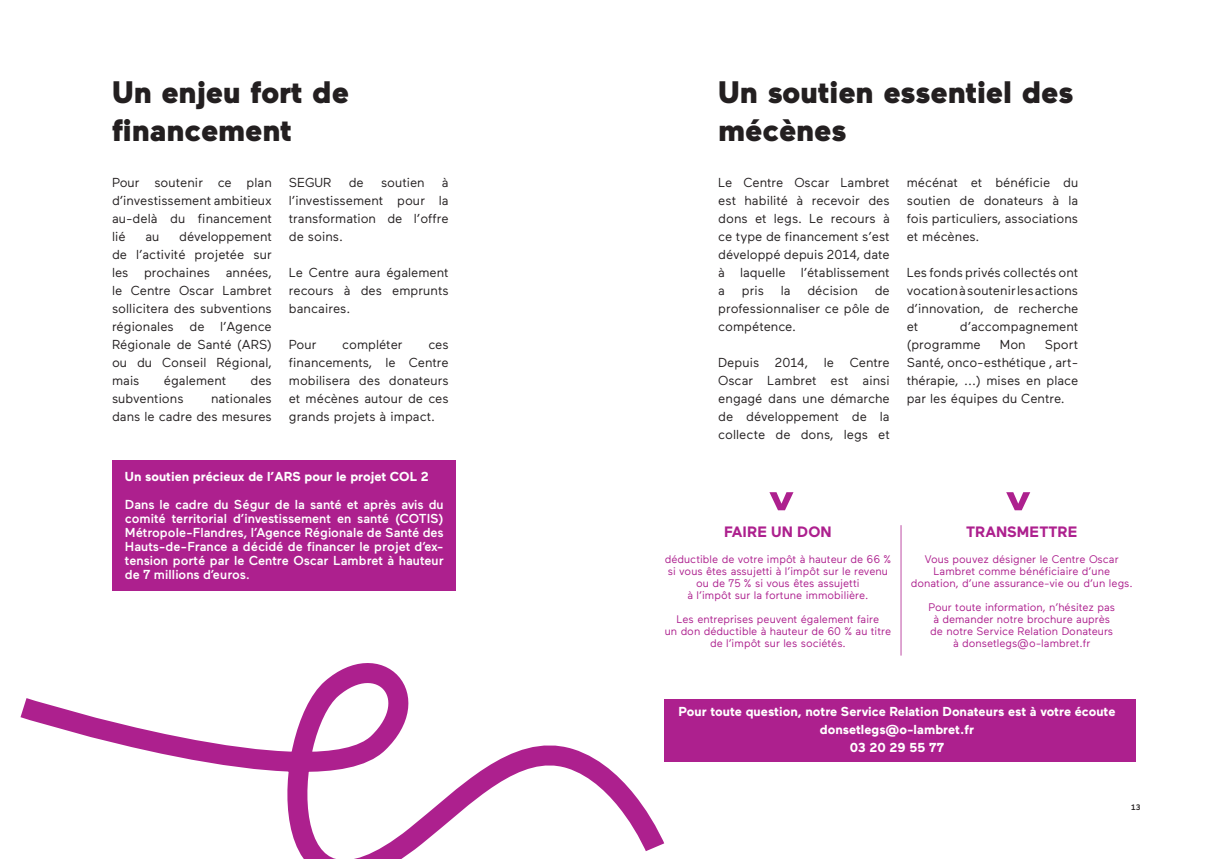
<style>
.page{position:relative;width:1208px;height:859px;background:#fff}
.page>*{position:absolute;margin:0;border:0;box-sizing:border-box;transform-origin:0 0}
.t1{font:900 31px/37.2px "Maax";color:#231f20}
.t2{font:700 15px "Maax";color:#ad208e}
.t3{font:13px/18px "Maax";color:#231f20;text-align:justify}
.t4{font:500 13px/14px "Maax";color:#fff;text-align:justify}
.t5{font:700 13px "Maax";color:#fff}
.t6{font:11px/12px "Maax";color:#ad208e;text-align:center}
.t7{font:500 8px "Maax";color:#231f20}
</style>
<div class="page">
<svg style="left:20px;top:663px;width:655px;height:196px"></svg>
<div style="left:112px;top:460px;width:344px;height:130px;background:#ad208e"></div>
<div style="left:664px;top:699px;width:471px;height:62px;background:#ad208e"></div>
<hr style="left:900px;top:525px;width:1px;height:131px;background:#ad208e">
<svg style="left:769px;top:492px;width:24px;height:18px"></svg>
<svg style="left:1006px;top:492px;width:24px;height:18px"></svg>
<p class="t1" style="left:112px;top:74px;width:238px">Un enjeu fort de financement</p>
<p class="t1" style="left:718px;top:74px;width:357px">Un soutien essentiel des mécènes</p>
<p class="t3" style="left:112px;top:174px;width:161px">Pour soutenir ce plan d’investissement ambitieux au-delà du financement lié</p>
<p class="t3" style="left:112px;top:228px;width:161px;text-indent:67px">développement de l’activité projetée sur les prochaines années, le Centre Oscar Lambret sollicitera des subventions régionales de l’Agence Régionale de Santé (ARS) ou du Conseil Régional, mais</p>
<p class="t3" style="left:145px;top:228px;width:16px">au</p>
<p class="t3" style="left:164px;top:372px;width:64px">également</p>
<p class="t3" style="left:250px;top:372px;width:23px">des</p>
<p class="t3" style="left:112px;top:390px;width:73px">subventions</p>
<p class="t3" style="left:112px;top:390px;width:161px;text-align:right">nationales<br>dans le cadre des mesures</p>
<p class="t3" style="left:289px;top:174px;width:44px">SEGUR</p>
<p class="t3" style="left:349px;top:174px;width:17px">de</p>
<p class="t3" style="left:381px;top:174px;width:45px">soutien</p>
<p class="t3" style="left:289px;top:174px;width:161px;text-indent:153px">à l’investissement pour la transformation de l’offre de soins.</p>
<p class="t3" style="left:289px;top:264px;width:161px">Le Centre aura également recours à des emprunts bancaires.</p>
<p class="t3" style="left:289px;top:336px;width:29px">Pour</p>
<p class="t3" style="left:342px;top:336px;width:62px">compléter</p>
<p class="t3" style="left:289px;top:336px;width:161px;text-indent:139px">ces financements, le Centre mobilisera des donateurs et mécènes autour de ces grands projets à impact.</p>
<p class="t5" style="left:125px;top:470px;width:305px">Un soutien précieux de l’ARS pour le projet COL 2</p>
<p class="t4" style="left:125px;top:498px;width:320px">Dans le cadre du Ségur de la santé et après avis du comité territorial d’investissement en santé (COTIS)<br>Métropole-Flandres, l’Agence Régionale de Santé des Hauts-de-France a décidé de financer le projet d’ex&shy;tension porté par le Centre Oscar Lambret à hauteur de 7 millions d’euros.</p>
<p class="t3" style="left:718px;top:174px;width:173px">Le Centre Oscar Lambret est habilité à recevoir des dons et legs. Le recours à ce type de financement s’est développé depuis 2014, date à laquelle l’établissement a</p>
<p class="t3" style="left:742px;top:282px;width:24px">pris</p>
<p class="t3" style="left:781px;top:282px;width:11px">la</p>
<p class="t3" style="left:807px;top:282px;width:52px">décision</p>
<p class="t3" style="left:718px;top:282px;width:173px;text-indent:156px">de professionnaliser ce pôle de compétence.</p>
<p class="t3" style="left:718px;top:354px;width:173px">Depuis 2014, le Centre Oscar Lambret est ainsi engagé dans une démarche de développement de la collecte de dons, legs et</p>
<p class="t3" style="left:906px;top:174px;width:173px">mécénat et bénéficie du soutien de donateurs à la fois particuliers, associations et mécènes.</p>
<p class="t3" style="left:906px;top:264px;width:173px">Les fonds privés collectés ont vocation à soutenir les actions d’innovation, de recherche et</p>
<p class="t3" style="left:906px;top:318px;width:173px;text-indent:53px">d’accompagnement (programme</p>
<p class="t3" style="left:906px;top:336px;width:173px;text-indent:138px">Sport Santé, onco-esthétique , art&shy;thérapie, ...) mises en place par les équipes du Centre.</p>
<p class="t3" style="left:1000px;top:336px;width:27px">Mon</p>
<p class="t2" style="left:724px;top:523px;width:109px">FAIRE UN DON</p>
<p class="t6" style="left:664px;top:553px;width:228px">déductible de votre impôt à hauteur de 66 %</p>
<p class="t6" style="left:668px;top:565px;width:222px">si vous êtes assujetti à l’impôt sur le revenu</p>
<p class="t6" style="left:696px;top:577px;width:165px">ou de 75 % si vous êtes assujetti</p>
<p class="t6" style="left:687px;top:589px;width:182px">à l’impôt sur la fortune immobilière.</p>
<p class="t6" style="left:676px;top:613px;width:204px">Les entreprises peuvent également faire</p>
<p class="t6" style="left:664px;top:625px;width:228px">un don déductible à hauteur de 60 % au titre</p>
<p class="t6" style="left:710px;top:637px;width:137px">de l’impôt sur les sociétés.</p>
<p class="t2" style="left:966px;top:523px;width:113px">TRANSMETTRE</p>
<p class="t6" style="left:911px;top:553px;width:223px">Vous pouvez désigner le Centre Oscar<br>Lambret comme bénéficiaire d’une donation, d’une assurance-vie ou d’un legs.</p>
<p class="t6" style="left:928px;top:601px;width:188px">Pour toute information, n’hésitez pas</p>
<p class="t6" style="left:933px;top:613px;width:178px">à demander notre brochure auprès</p>
<p class="t6" style="left:930px;top:625px;width:184px">de notre Service Relation Donateurs</p>
<p class="t6" style="left:953px;top:637px;width:139px">à donsetlegs@o-lambret.fr</p>
<p class="t5" style="left:678px;top:704px;width:438px">Pour toute question, notre Service Relation Donateurs est à votre écoute</p>
<p class="t5" style="left:820px;top:722px;width:156px">donsetlegs@o-lambret.fr</p>
<p class="t5" style="left:849px;top:740px;width:96px">03 20 29 55 77</p>
<p class="t7" style="left:1131px;top:803px;width:11px">13</p>
</div>
